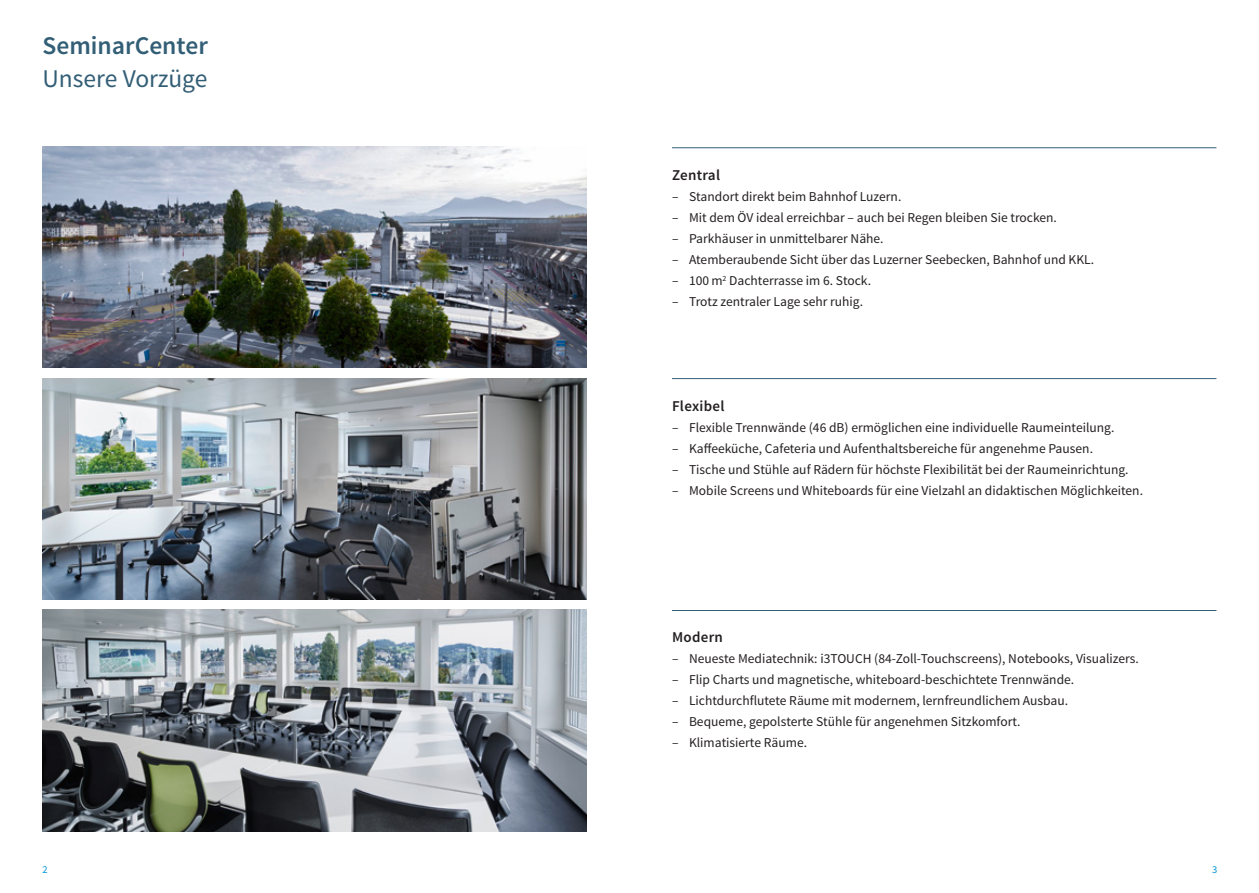
<style>
.page{position:relative;width:1259px;height:893px;background:#fff}
.page>*{position:absolute;margin:0;border:0;box-sizing:border-box;transform-origin:0 0}
.t1{font:600 25.5px "Source Sans Pro";color:#325e76}
.t2{font:25.5px "Source Sans Pro";color:#325e76}
.t3{font:600 15px "Source Sans Pro";letter-spacing:.02em;color:#231f20}
.t4{font:13.5px "Source Sans Pro";color:#231f20}
.t5{font:10.5px "Source Sans Pro";color:#0094d7}
</style>
<div class="page">
<img style="left:42px;top:147px;width:545px;height:221px">
<img style="left:43px;top:610px;width:544px;height:221px">
<img style="left:43px;top:378px;width:544px;height:221px">
<hr style="left:672px;top:378px;width:544px;height:1px;background:#325e76">
<hr style="left:672px;top:610px;width:544px;height:1px;background:#325e76">
<hr style="left:672px;top:147px;width:544px;height:1px;background:#325e76">
<h1 class="t1" style="left:43px;top:29px;width:167px">SeminarCenter</h1>
<h1 class="t2" style="left:43px;top:62px;width:166px">Unsere Vorzüge</h1>
<p class="t3" style="left:672px;top:166px;width:50px">Zentral</p>
<p class="t4" style="left:672px;top:188px;width:231px">– Standort direkt beim Bahnhof Luzern.</p>
<p class="t4" style="left:672px;top:209px;width:386px">– Mit dem ÖV ideal erreichbar – auch bei Regen bleiben Sie trocken.</p>
<p class="t4" style="left:672px;top:230px;width:213px">– Parkhäuser in unmittelbarer Nähe.</p>
<p class="t4" style="left:672px;top:251px;width:424px">– Atemberaubende Sicht über das Luzerner Seebecken, Bahnhof und KKL.</p>
<p class="t4" style="left:672px;top:272px;width:201px">– 100 m<sup>2</sup> Dachterrasse im 6. Stock.</p>
<p class="t4" style="left:672px;top:293px;width:193px">– Trotz zentraler Lage sehr ruhig.</p>
<p class="t3" style="left:672px;top:397px;width:54px">Flexibel</p>
<p class="t4" style="left:672px;top:419px;width:444px">– Flexible Trennwände (46 dB) ermöglichen eine individuelle Raumeinteilung.</p>
<p class="t4" style="left:672px;top:440px;width:422px">– Kaffeeküche, Cafeteria und Aufenthaltsbereiche für angenehme Pausen.</p>
<p class="t4" style="left:672px;top:461px;width:458px">– Tische und Stühle auf Rädern für höchste Flexibilität bei der Raumeinrichtung.</p>
<p class="t4" style="left:672px;top:482px;width:472px">– Mobile Screens und Whiteboards für eine Vielzahl an didaktischen Möglichkeiten.</p>
<p class="t3" style="left:672px;top:628px;width:52px">Modern</p>
<p class="t4" style="left:672px;top:650px;width:468px">– Neueste Mediatechnik: i3TOUCH (84-Zoll-Touchscreens), Notebooks, Visualizers.</p>
<p class="t4" style="left:672px;top:671px;width:404px">– Flip Charts und magnetische, whiteboard-beschichtete Trennwände.</p>
<p class="t4" style="left:672px;top:692px;width:398px">– Lichtdurchflutete Räume mit modernem, lernfreundlichem Ausbau.</p>
<p class="t4" style="left:672px;top:713px;width:350px">– Bequeme, gepolsterte Stühle für angenehmen Sitzkomfort.</p>
<p class="t4" style="left:672px;top:734px;width:136px">– Klimatisierte Räume.</p>
<p class="t5" style="left:43px;top:863px;width:7px">2</p>
<p class="t5" style="left:1212px;top:863px;width:7px">3</p>
</div>
